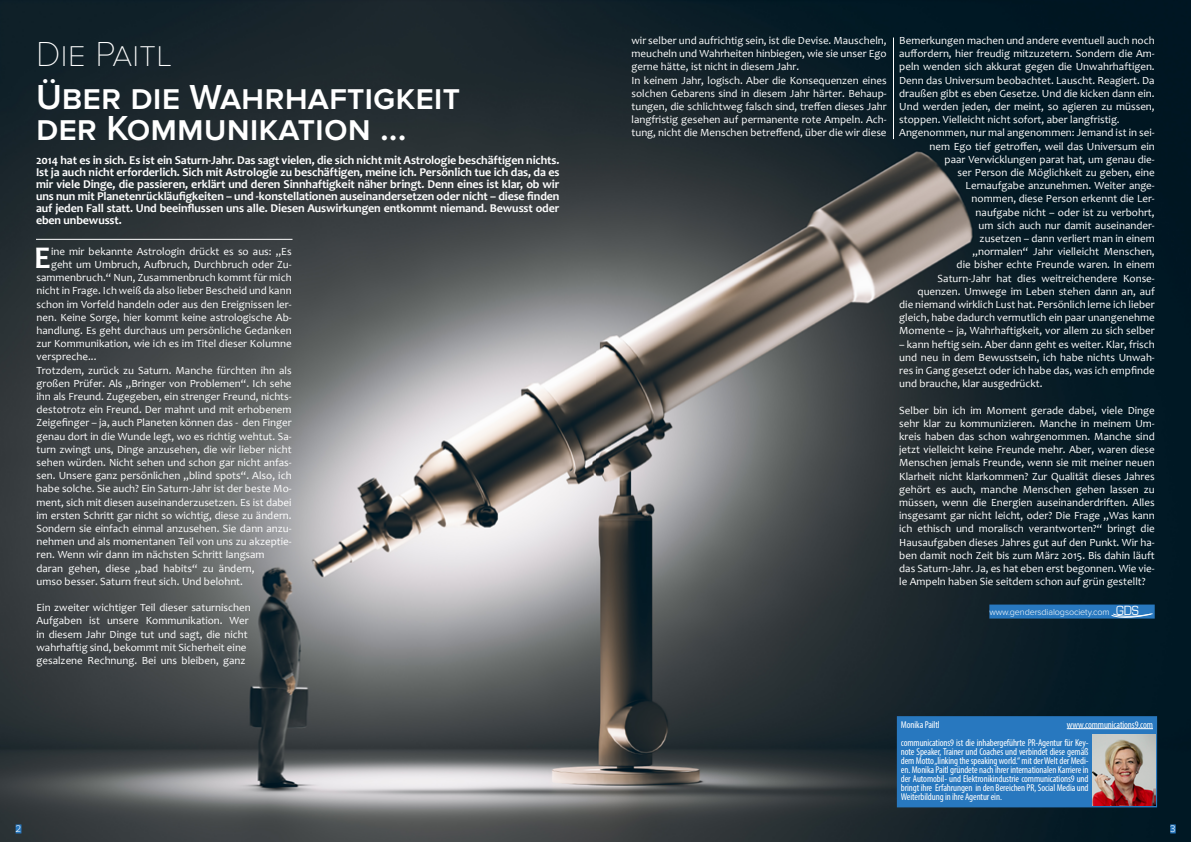
<style>
.page{position:relative;width:1191px;height:842px;background:#fff}
.page>*{position:absolute;margin:0;border:0;box-sizing:border-box;transform-origin:0 0}
.t1{font:600 36px/31px "Proxima Nova";color:#fff}
.t2{font:100 36px "Proxima Nova T";color:#fff}
.t3{font:700 31.8px "Candara";color:#fff}
.t4{font:700 12px/12px "Candara";letter-spacing:-.01em;color:#fff;text-align:justify}
.t5{font:11px/13.2px "Candara";color:#fff}
.t6{font:condensed 10px/9px "Myriad Pro";letter-spacing:-.01em;color:#fff}
.t7{font:300 10px "Proxima Nova";color:#fff}
.t8{font:300 9px "Proxima Nova";letter-spacing:-.01em;color:#fff}
.s1{font-family:"Eurostile";font-weight:400;font-size:13.7px}
</style>
<div class="page">
<img style="left:0;top:0;width:1191px;height:842px">
<hr style="left:36px;top:239px;width:256px;height:1px;background:#fff">
<div style="left:899px;top:718px;width:256px;height:87px;background:#2878bf"></div>
<hr style="left:1066px;top:728px;width:87px;height:1px;background:#fff">
<div style="left:897px;top:716px;width:260px;height:91px;border:4px solid #2878bf"></div>
<img style="left:1092px;top:735px;width:63px;height:71px">
<div style="left:1170px;top:824px;width:5px;height:9px;background:#2878bf"></div>
<hr style="left:893px;top:38px;width:1px;height:101px;background:#fff">
<div style="left:16px;top:824px;width:5px;height:9px;background:#2878bf"></div>
<div style="left:989px;top:604px;width:165px;height:14px;background:#2878bf"></div>
<svg style="left:1111px;top:613px;width:41px;height:5px"></svg>
<h1 class="t2" style="left:36px;top:33px;width:138px">Die Paitl</h1>
<h1 class="t1" style="left:36px;top:82px;width:425px">Über die Wahrhaftigkeit der Kommunikation ...</h1>
<p class="t4" style="left:36px;top:154px;width:525px">2014 hat es in sich. Es ist ein Saturn-Jahr. Das sagt vielen, die sich nicht mit Astrologie beschäftigen nichts.<br>Ist ja auch nicht erforderlich. Sich mit Astrologie zu beschäftigen, meine ich. Persönlich tue ich das, da es mir viele Dinge, die passieren, erklärt und deren Sinnhaftigkeit näher bringt. Denn eines ist klar, ob wir uns nun mit Planetenrückläufigkeiten – und -konstellationen auseinandersetzen oder nicht – diese finden auf jeden Fall statt. Und beeinflussen uns alle. Diesen Auswirkungen entkommt niemand. Bewusst oder eben unbewusst.</p>
<h2 class="t3" style="left:34px;top:238px;width:18px">E</h2>
<p class="t5" style="left:51px;top:245px;width:242px">ine mir bekannte Astrologin drückt es so aus: „Es</p>
<p class="t5" style="left:51px;top:258px;width:242px">geht um Umbruch, Aufbruch, Durchbruch oder Zu-</p>
<p class="t5" style="left:37px;top:271px;width:257px">sammenbruch.“ Nun, Zusammenbruch kommt für mich</p>
<p class="t5" style="left:37px;top:284px;width:257px">nicht in Frage. Ich weiß da also lieber Bescheid und kann</p>
<p class="t5" style="left:37px;top:297px;width:257px">schon im Vorfeld handeln oder aus den Ereignissen ler-</p>
<p class="t5" style="left:37px;top:311px;width:257px">nen. Keine Sorge, hier kommt keine astrologische Ab-</p>
<p class="t5" style="left:37px;top:324px;width:257px">handlung. Es geht durchaus um persönliche Gedanken</p>
<p class="t5" style="left:37px;top:337px;width:257px">zur Kommunikation, wie ich es im Titel dieser Kolumne</p>
<p class="t5" style="left:37px;top:350px;width:61px">verspreche...</p>
<p class="t5" style="left:37px;top:363px;width:257px">Trotzdem, zurück zu Saturn. Manche fürchten ihn als</p>
<p class="t5" style="left:37px;top:377px;width:256px">großen Prüfer. Als „Bringer von Problemen“. Ich sehe</p>
<p class="t5" style="left:37px;top:390px;width:257px">ihn als Freund. Zugegeben, ein strenger Freund, nichts-</p>
<p class="t5" style="left:37px;top:403px;width:257px">destotrotz ein Freund. Der mahnt und mit erhobenem</p>
<p class="t5" style="left:37px;top:416px;width:257px">Zeigefinger – ja, auch Planeten können das - den Finger</p>
<p class="t5" style="left:37px;top:429px;width:257px">genau dort in die Wunde legt, wo es richtig wehtut. Sa-</p>
<p class="t5" style="left:37px;top:443px;width:257px">turn zwingt uns, Dinge anzusehen, die wir lieber nicht</p>
<p class="t5" style="left:37px;top:456px;width:257px">sehen würden. Nicht sehen und schon gar nicht anfas-</p>
<p class="t5" style="left:37px;top:469px;width:257px">sen. Unsere ganz persönlichen „blind spots“. Also, ich</p>
<p class="t5" style="left:37px;top:482px;width:257px">habe solche. Sie auch? Ein Saturn-Jahr ist der beste Mo-</p>
<p class="t5" style="left:37px;top:495px;width:257px">ment, sich mit diesen auseinanderzusetzen. Es ist dabei</p>
<p class="t5" style="left:37px;top:509px;width:257px">im ersten Schritt gar nicht so wichtig, diese zu ändern.</p>
<p class="t5" style="left:37px;top:522px;width:257px">Sondern sie einfach einmal anzusehen. Sie dann anzu-</p>
<p class="t5" style="left:37px;top:535px;width:257px">nehmen und als momentanen Teil von uns zu akzeptie-</p>
<p class="t5" style="left:37px;top:548px;width:230px">ren. Wenn wir dann im nächsten Schritt langsam</p>
<p class="t5" style="left:37px;top:561px;width:220px">daran gehen, diese „bad habits“ zu ändern,</p>
<p class="t5" style="left:37px;top:575px;width:208px">umso besser. Saturn freut sich. Und belohnt.</p>
<p class="t5" style="left:37px;top:601px;width:216px">Ein zweiter wichtiger Teil dieser saturnischen Aufgaben ist unsere Kommunikation. Wer in diesem Jahr Dinge tut und sagt, die nicht wahrhaftig sind, bekommt mit Sicherheit eine gesalzene Rechnung. Bei uns bleiben, ganz</p>
<p class="t7" style="left:16px;top:823px;width:7px">2</p>
<p class="t5" style="left:631px;top:34px;width:257px">wir selber und aufrichtig sein, ist die Devise. Mauscheln, meucheln und Wahrheiten hinbiegen, wie sie unser Ego gerne hätte, ist nicht in diesem Jahr.<br>In keinem Jahr, logisch. Aber die Konsequenzen eines solchen Gebarens sind in diesem Jahr härter. Behaup&shy;tungen, die schlichtweg falsch sind, treffen dieses Jahr langfristig gesehen auf permanente rote Ampeln. Ach&shy;tung, nicht die Menschen betreffend, über die wir diese</p>
<p class="t5" style="left:899px;top:34px;width:257px">Bemerkungen machen und andere eventuell auch noch</p>
<p class="t5" style="left:899px;top:47px;width:257px">auffordern, hier freudig mitzuzetern. Sondern die Am-</p>
<p class="t5" style="left:899px;top:60px;width:257px">peln wenden sich akkurat gegen die Unwahrhaftigen.</p>
<p class="t5" style="left:899px;top:73px;width:257px">Denn das Universum beobachtet. Lauscht. Reagiert. Da</p>
<p class="t5" style="left:899px;top:87px;width:257px">draußen gibt es eben Gesetze. Und die kicken dann ein.</p>
<p class="t5" style="left:899px;top:100px;width:257px">Und werden jeden, der meint, so agieren zu müssen,</p>
<p class="t5" style="left:899px;top:113px;width:222px">stoppen. Vielleicht nicht sofort, aber langfristig.</p>
<p class="t5" style="left:899px;top:126px;width:257px">Angenommen, nur mal angenommen: Jemand ist in sei-</p>
<p class="t5" style="left:929px;top:139px;width:227px">nem Ego tief getroffen, weil das Universum ein</p>
<p class="t5" style="left:944px;top:153px;width:211px">paar Verwicklungen parat hat, um genau die-</p>
<p class="t5" style="left:957px;top:166px;width:198px">ser Person die Möglichkeit zu geben, eine</p>
<p class="t5" style="left:965px;top:179px;width:191px">Lernaufgabe anzunehmen. Weiter ange-</p>
<p class="t5" style="left:971px;top:192px;width:184px">nommen, diese Person erkennt die Ler-</p>
<p class="t5" style="left:975px;top:205px;width:180px">naufgabe nicht – oder ist zu verbohrt,</p>
<p class="t5" style="left:978px;top:219px;width:177px">um sich auch nur damit auseinander-</p>
<p class="t5" style="left:979px;top:232px;width:177px">zusetzen – dann verliert man in einem</p>
<p class="t5" style="left:972px;top:245px;width:184px">„normalen“ Jahr vielleicht Menschen,</p>
<p class="t5" style="left:956px;top:258px;width:200px">die bisher echte Freunde waren. In einem</p>
<p class="t5" style="left:937px;top:271px;width:218px">Saturn-Jahr hat dies weitreichendere Konse-</p>
<p class="t5" style="left:917px;top:285px;width:239px">quenzen. Umwege im Leben stehen dann an, auf</p>
<p class="t5" style="left:899px;top:298px;width:257px">die niemand wirklich Lust hat. Persönlich lerne ich lieber</p>
<p class="t5" style="left:899px;top:311px;width:257px">gleich, habe dadurch vermutlich ein paar unangenehme</p>
<p class="t5" style="left:899px;top:324px;width:257px">Momente – ja, Wahrhaftigkeit, vor allem zu sich selber</p>
<p class="t5" style="left:899px;top:337px;width:257px;text-align:justify">– kann heftig sein. Aber dann geht es weiter. Klar, frisch und neu in dem Bewusstsein, ich habe nichts Unwah&shy;res in Gang gesetzt oder ich habe das, was ich empfinde und brauche, klar ausgedrückt.</p>
<p class="t5" style="left:899px;top:403px;width:257px;text-align:justify">Selber bin ich im Moment gerade dabei, viele Dinge sehr klar zu kommunizieren. Manche in meinem Um&shy;kreis haben das schon wahrgenommen. Manche sind jetzt vielleicht keine Freunde mehr. Aber, waren diese Menschen jemals Freunde, wenn sie mit meiner neuen Klarheit nicht klarkommen? Zur Qualität dieses Jahres gehört es auch, manche Menschen gehen lassen zu müssen, wenn die Energien auseinanderdriften. Alles insgesamt gar nicht leicht, oder? Die Frage „Was kann ich ethisch und moralisch verantworten?“ bringt die Hausaufgaben dieses Jahres gut auf den Punkt. Wir ha&shy;ben damit noch Zeit bis zum März 2015. Bis dahin läuft das Saturn-Jahr. Ja, es hat eben erst begonnen. Wie vie&shy;le Ampeln haben Sie seitdem schon auf grün gestellt?</p>
<p class="t8" style="left:989px;top:606px;width:151px">www.gendersdialogsociety.com <span class="s1">GDS</span></p>
<p class="t6" style="left:901px;top:720px;width:40px">Monika Pailtl</p>
<p class="t6" style="left:901px;top:715px;width:254px;line-height:18px;text-indent:166px">www.communications9.com communications9 ist die inhabergeführte PR-Agentur für Key-</p>
<p class="t6" style="left:901px;top:747px;width:189px;text-align:justify">note Speaker, Trainer und Coaches und verbindet diese gemäß dem Motto „linking the speaking world.“ mit der Welt der Medi&shy;en. Monika Paitl gründete nach ihrer internationalen Karriere in der Automobil- und Elektronikindustrie communications9 und bringt ihre Erfahrungen in den Bereichen PR, Social Media und Weiterbildung in ihre Agentur ein.</p>
<p class="t7" style="left:1170px;top:823px;width:7px">3</p>
</div>
